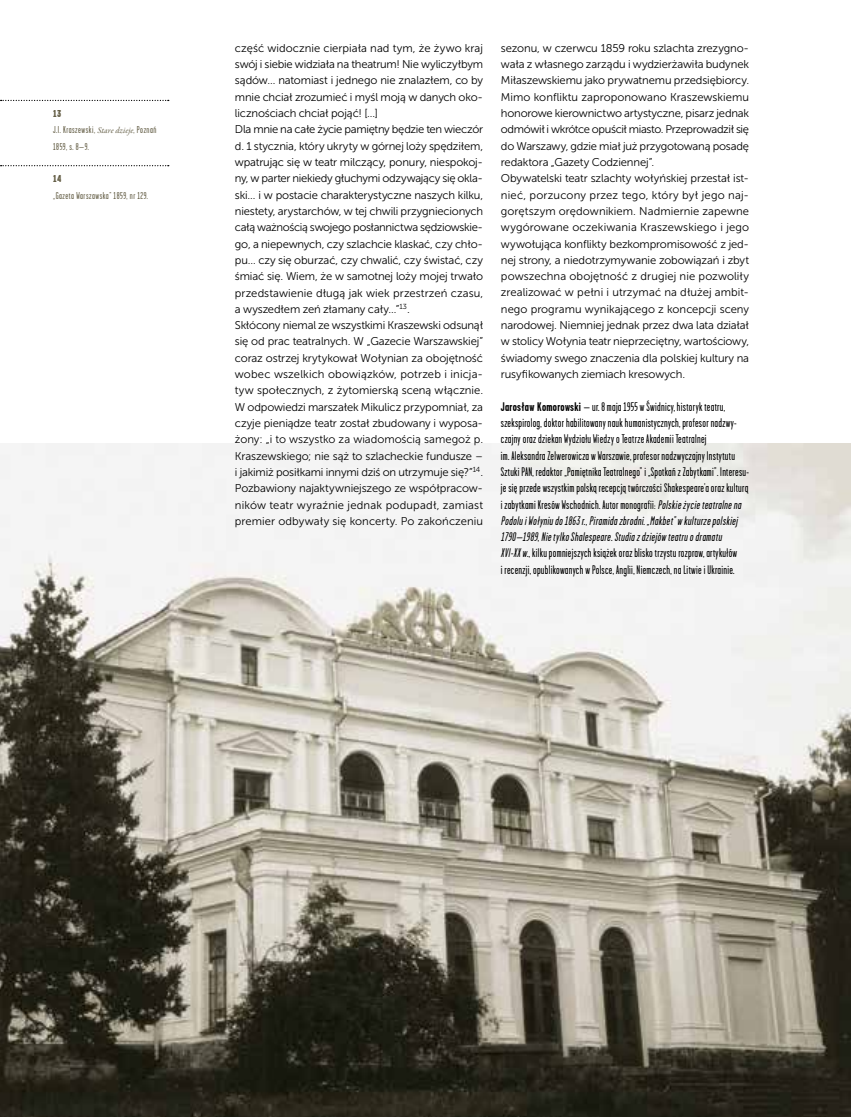
<style>
.page{position:relative;width:851px;height:1117px;background:#fff}
.page>*{position:absolute;margin:0;border:0;box-sizing:border-box;transform-origin:0 0}
.t1{font:12.5px/16.2px "Garage Gothic Pl";letter-spacing:.025em;color:#000}
.t2{font:11.25px/16.2px "Museo Sans 300";letter-spacing:-.01em;color:#000}
.t3{font:10px/16.2px "Garage Gothic Pl";letter-spacing:.055em;color:#655f47}
.t4{font:900 10px "Garage Gothic Pl";color:#655f47}
.s1{font-weight:900}
.s2{font-family:"Garamond Premr Pro";font-style:italic;font-size:8.75px}
.s3{font-weight:700}
.s4{font-style:italic}
</style>
<div class="page">
<img style="left:0;top:443px;width:850px;height:673px">
<svg style="left:1px;top:100px;width:168px;height:1px"></svg>
<svg style="left:1px;top:165px;width:168px;height:1px"></svg>
<p class="t3" style="left:53px;top:106px;width:105px"><span class="s1">13<br></span>J.I. Kraszewski, <span class="s2">Stare dzieje</span>, Poznań<br>1859, s. 8–9.</p>
<p class="t4" style="left:53px;top:173px;width:10px">14</p>
<p class="t3" style="left:53px;top:187px;width:96px">„Gazeta Warszawska” 1859, nr 129.</p>
<p class="t2" style="left:235px;top:40px;width:250px">część widocznie cierpiała nad tym, że żywo kraj swój i siebie widziała na theatrum! Nie wyliczyłbym sądów… natomiast i jednego nie znalazłem, co by mnie chciał zrozumieć i myśl moją w danych oko&shy;licznościach chciał pojąć! […]<br>Dla mnie na całe życie pamiętny będzie ten wieczór d. 1 stycznia, który ukryty w górnej loży spędziłem, wpatrując się w teatr milczący, ponury, niespokoj&shy;ny, w parter niekiedy głuchymi odzywający się okla&shy;ski… i w postacie charakterystyczne naszych kilku, niestety, arystarchów, w tej chwili przygniecionych całą ważnością swojego posłannictwa sędziowskie&shy;go, a niepewnych, czy szlachcie klaskać, czy chło&shy;pu… czy się oburzać, czy chwalić, czy świstać, czy śmiać się. Wiem, że w samotnej loży mojej trwało przedstawienie długą jak wiek przestrzeń czasu, a wyszedłem zeń złamany cały…”<sup>13</sup>.<br>Skłócony niemal ze wszystkimi Kraszewski odsunął się od prac teatralnych. W „Gazecie Warszawskiej” coraz ostrzej krytykował Wołynian za obojętność wobec wszelkich obowiązków, potrzeb i inicja&shy;tyw społecznych, z żytomierską sceną włącznie.<br>W odpowiedzi marszałek Mikulicz przypomniał, za czyje pieniądze teatr został zbudowany i wyposa&shy;żony: „i to wszystko za wiadomością samegoż p.<br>Kraszewskiego; nie sąż to szlacheckie fundusze – i jakimiż posiłkami innymi dziś on utrzymuje się?”<sup>14</sup>.<br>Pozbawiony najaktywniejszego ze współpracow&shy;ników teatr wyraźnie jednak podupadł, zamiast premier odbywały się koncerty. Po zakończeniu</p>
<p class="t2" style="left:501px;top:40px;width:250px">sezonu, w czerwcu 1859 roku szlachta zrezygno&shy;wała z własnego zarządu i wydzierżawiła budynek Miłaszewskiemu jako prywatnemu przedsiębiorcy.<br>Mimo konfliktu zaproponowano Kraszewskiemu honorowe kierownictwo artystyczne, pisarz jednak odmówił i wkrótce opuścił miasto. Przeprowadził się do Warszawy, gdzie miał już przygotowaną posadę redaktora „Gazety Codziennej”.<br>Obywatelski teatr szlachty wołyńskiej przestał ist&shy;nieć, porzucony przez tego, który był jego naj&shy;gorętszym orędownikiem. Nadmiernie zapewne wygórowane oczekiwania Kraszewskiego i jego wywołująca konflikty bezkompromisowość z jed&shy;nej strony, a niedotrzymywanie zobowiązań i zbyt powszechna obojętność z drugiej nie pozwoliły zrealizować w pełni i utrzymać na dłużej ambit&shy;nego programu wynikającego z koncepcji sceny narodowej. Niemniej jednak przez dwa lata działał w stolicy Wołynia teatr nieprzeciętny, wartościowy, świadomy swego znaczenia dla polskiej kultury na rusyfikowanych ziemiach kresowych.</p>
<p class="t1" style="left:500px;top:398px;width:250px"><span class="s3">Jarosław Komorowski</span> – ur. 8 maja 1955 wŚwidnicy, historyk teatru, szekspirolog, doktor habilitowany nauk humanistycznych, profesor nadzwy&shy;czajny oraz dziekan Wydziału Wiedzy o Teatrze Akademii Teatralnej<br>im. Aleksandra Zelwerowicza w Warszawie, profesor nadzwyczajny Instytutu Sztuki PAN, redaktor „Pamiętnika Teatralnego” i „Spotkań z Zabytkami”. Interesu&shy;je się przede wszystkim polską recepcją twórczości Shakespeare’a oraz kulturą i zabytkami Kresów Wschodnich. Autor monografii: <span class="s4">Polskie życie teatralne na Podolu iWołyniu do 1863r.</span>, <span class="s4">Piramida zbrodni.„Makbet”wkulturze polskiej 1790–1989</span>, <span class="s4">Nie tylko Shalespeare.Studia z dziejów teatru o dramatu XVI-XXw.</span>, kilku pomniejszych książek oraz blisko trzystu rozpraw, artykułów<br>i recenzji, opublikowanych wPolsce, Anglii, Niemczech, na Litwie i Ukrainie.</p>
</div>
